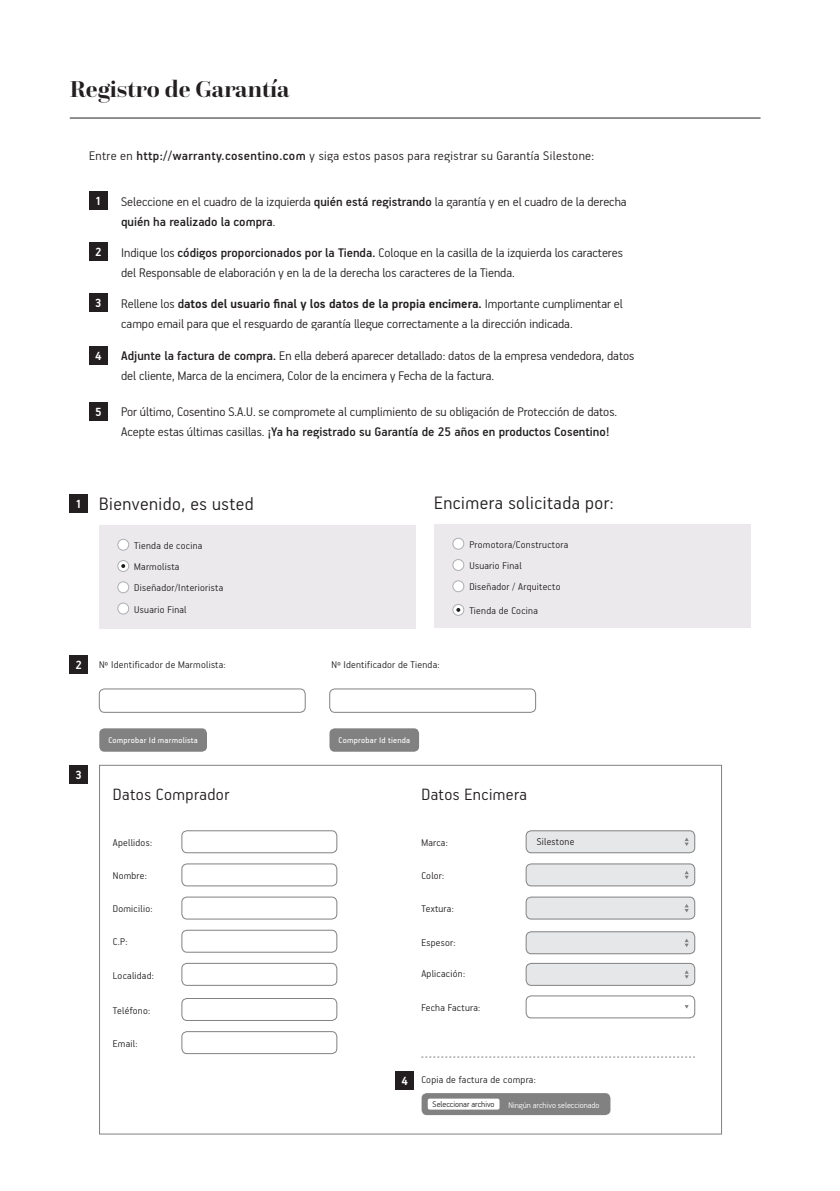
<style>
.page{position:relative;width:840px;height:1191px;background:#fff}
.page>*{position:absolute;margin:0;border:0;box-sizing:border-box;transform-origin:0 0}
.Texto_general{font:700 24px "Questa Grande";color:#231f20}
.PARRAFOS{font:300 20.2px "PF Handbook Pro";letter-spacing:.025em;color:#231f20}
.PARRAFOS-2{font:300 18.4px "PF Handbook Pro";letter-spacing:.025em;color:#231f20}
.PARRAFOS-3{font:300 14px/20px "PF Handbook Pro";color:#231f20}
.PARRAFOS-4{font:300 14px "PF Handbook Pro";letter-spacing:.025em;color:#231f20}
.PARRAFOS-5{font:500 14px "PF Handbook Pro";color:#231f20}
.PARRAFOS-6{font:700 13.2px "PF Handbook Pro";color:#fff}
.PARRAFOS-7{font:300 11px "PF Handbook Pro";letter-spacing:.025em;color:#231f20}
.PARRAFOS-8{font:9.2px "PF Handbook Pro";letter-spacing:.025em;color:#fff}
.PARRAFOS-9{font:300 9.2px "PF Handbook Pro";color:#fff}
.PARRAFOS-10{font:300 9.2px "PF Handbook Pro";color:#231f20}
.s1{font-weight:500}
.s2{font-weight:700}
.s3{font-weight:300}
</style>
<div class="page">
<div style="left:526px;top:830px;width:168px;height:22px;background:#e6e7e9;border-radius:5px"></div>
<div style="left:525px;top:830px;width:169px;height:23px;border:1px solid #818181;border-radius:5px"></div>
<div style="left:526px;top:864px;width:168px;height:22px;background:#e6e7e9;border-radius:5px"></div>
<div style="left:525px;top:863px;width:169px;height:23px;border:1px solid #818181;border-radius:5px"></div>
<div style="left:526px;top:897px;width:168px;height:22px;background:#e6e7e9;border-radius:5px"></div>
<div style="left:525px;top:897px;width:169px;height:22px;border:1px solid #818181;border-radius:5px"></div>
<div style="left:526px;top:931px;width:168px;height:22px;background:#e6e7e9;border-radius:5px"></div>
<div style="left:525px;top:931px;width:169px;height:23px;border:1px solid #818181;border-radius:5px"></div>
<div style="left:526px;top:963px;width:168px;height:22px;background:#e6e7e9;border-radius:5px"></div>
<div style="left:525px;top:963px;width:169px;height:22px;border:1px solid #818181;border-radius:5px"></div>
<hr style="left:70px;top:117px;width:690px;height:1px;background:#231f20">
<div style="left:89px;top:191px;width:18px;height:18px;background:#231f20"></div>
<div style="left:70px;top:495px;width:18px;height:18px;background:#231f20"></div>
<div style="left:89px;top:242px;width:18px;height:18px;background:#231f20"></div>
<div style="left:70px;top:655px;width:18px;height:18px;background:#231f20"></div>
<div style="left:89px;top:294px;width:18px;height:18px;background:#231f20"></div>
<div style="left:70px;top:765px;width:18px;height:18px;background:#231f20"></div>
<div style="left:89px;top:346px;width:18px;height:18px;background:#231f20"></div>
<div style="left:395px;top:1071px;width:19px;height:18px;background:#231f20"></div>
<div style="left:89px;top:402px;width:18px;height:18px;background:#231f20"></div>
<div style="left:99px;top:525px;width:316px;height:103px;background:#ebe9eb"></div>
<div style="left:118px;top:539px;width:11px;height:11px;background:#fff;border-radius:50%"></div>
<div style="left:117px;top:539px;width:12px;height:11px;border:1px solid #aeafb3;border-radius:50%"></div>
<div style="left:118px;top:560px;width:11px;height:11px;background:#fff;border-radius:50%"></div>
<div style="left:117px;top:560px;width:12px;height:12px;border:1px solid #aeafb3;border-radius:50%"></div>
<div style="left:118px;top:582px;width:11px;height:11px;background:#fff;border-radius:50%"></div>
<div style="left:117px;top:581px;width:12px;height:12px;border:1px solid #aeafb3;border-radius:50%"></div>
<div style="left:118px;top:603px;width:11px;height:11px;background:#fff;border-radius:50%"></div>
<div style="left:117px;top:603px;width:12px;height:11px;border:1px solid #aeafb3;border-radius:50%"></div>
<svg style="left:121px;top:564px;width:4px;height:4px"></svg>
<div style="left:99px;top:728px;width:108px;height:23px;background:#818181;border-radius:5px"></div>
<div style="left:329px;top:728px;width:90px;height:23px;background:#818181;border-radius:5px"></div>
<div style="left:99px;top:688px;width:206px;height:24px;border:1px solid #818181;border-radius:5px"></div>
<div style="left:329px;top:688px;width:206px;height:24px;border:1px solid #818181;border-radius:5px"></div>
<div style="left:181px;top:830px;width:156px;height:23px;border:1px solid #818181;border-radius:5px"></div>
<div style="left:181px;top:863px;width:156px;height:23px;border:1px solid #818181;border-radius:5px"></div>
<div style="left:181px;top:897px;width:156px;height:22px;border:1px solid #818181;border-radius:5px"></div>
<div style="left:181px;top:930px;width:156px;height:22px;border:1px solid #818181;border-radius:5px"></div>
<div style="left:525px;top:995px;width:169px;height:23px;border:1px solid #818181;border-radius:5px"></div>
<div style="left:181px;top:963px;width:156px;height:22px;border:1px solid #818181;border-radius:5px"></div>
<div style="left:181px;top:998px;width:156px;height:22px;border:1px solid #818181;border-radius:5px"></div>
<div style="left:181px;top:1031px;width:156px;height:22px;border:1px solid #818181;border-radius:5px"></div>
<div style="left:421px;top:1093px;width:189px;height:22px;background:#818181;border-radius:5px"></div>
<div style="left:427px;top:1098px;width:72px;height:11px;background:#fff;border-radius:2px"></div>
<svg style="left:684px;top:837px;width:4px;height:9px"></svg>
<svg style="left:684px;top:871px;width:4px;height:8px"></svg>
<svg style="left:684px;top:904px;width:4px;height:8px"></svg>
<svg style="left:684px;top:939px;width:4px;height:8px"></svg>
<svg style="left:684px;top:970px;width:4px;height:8px"></svg>
<svg style="left:421px;top:1056px;width:273px;height:1px"></svg>
<div style="left:434px;top:524px;width:316px;height:103px;background:#ebe9eb"></div>
<div style="left:452px;top:538px;width:11px;height:11px;background:#fff;border-radius:50%"></div>
<div style="left:452px;top:538px;width:12px;height:11px;border:1px solid #aeafb3;border-radius:50%"></div>
<div style="left:452px;top:559px;width:11px;height:11px;background:#fff;border-radius:50%"></div>
<div style="left:452px;top:559px;width:12px;height:11px;border:1px solid #aeafb3;border-radius:50%"></div>
<div style="left:452px;top:581px;width:11px;height:11px;background:#fff;border-radius:50%"></div>
<div style="left:452px;top:580px;width:12px;height:12px;border:1px solid #aeafb3;border-radius:50%"></div>
<div style="left:452px;top:604px;width:11px;height:11px;background:#fff;border-radius:50%"></div>
<div style="left:452px;top:604px;width:12px;height:11px;border:1px solid #aeafb3;border-radius:50%"></div>
<svg style="left:456px;top:608px;width:4px;height:4px"></svg>
<p class="Texto_general" style="left:70px;top:74px;width:221px">Registro de Garantía</p>
<p class="PARRAFOS-4" style="left:89px;top:147px;width:506px">Entre en <span class="s1">http://warranty.cosentino.com</span> y siga estos pasos para registrar su Garantía Silestone:</p>
<p class="PARRAFOS-6" style="left:95px;top:193px;width:8px">1</p>
<p class="PARRAFOS-6" style="left:95px;top:244px;width:8px">2</p>
<p class="PARRAFOS-6" style="left:95px;top:295px;width:8px">3</p>
<p class="PARRAFOS-6" style="left:95px;top:347px;width:8px">4</p>
<p class="PARRAFOS-6" style="left:95px;top:404px;width:8px">5</p>
<p class="PARRAFOS-3" style="left:121px;top:191px;width:506px">Seleccione en el cuadro de la izquierda <span class="s1">quién está registrando</span> la garantía y en el cuadro de la derecha <span class="s1">quién ha realizado la compra</span>.</p>
<p class="PARRAFOS-3" style="left:121px;top:242px;width:503px">Indique los <span class="s1">códigos proporcionados por la Tienda.</span> Coloque en la casilla de la izquierda los caracteres del Responsable de elaboración y en la de la derecha los caracteres de la Tienda.</p>
<p class="PARRAFOS-3" style="left:121px;top:293px;width:503px">Rellene los <span class="s1">d</span><span class="s2">atos del usuario final y los datos de la propia encimera.</span> Importante cumplimentar el campo email para que el resguardo de garantía llegue correctamente a la dirección indicada.</p>
<p class="PARRAFOS-3" style="left:121px;top:345px;width:514px"><span class="s1">Adjunte la factura de compra.</span> En ella deberá aparecer detallado: datos de la empresa vendedora, datos del cliente, Marca de la encimera, Color de la encimera y Fecha de la factura.</p>
<p class="PARRAFOS-3" style="left:121px;top:401px;width:497px">Por último, Cosentino S.A.U. se compromete al cumplimiento de su obligación de Protección de datos.</p>
<p class="PARRAFOS-5" style="left:121px;top:423px;width:490px"><span class="s3">Acepte estas últimas casillas.</span> ¡Ya ha registrado su Garantía de 25 años en productos Cosentino!</p>
<p class="PARRAFOS-6" style="left:76px;top:496px;width:8px">1</p>
<p class="PARRAFOS" style="left:99px;top:491px;width:156px">Bienvenido, es usted</p>
<p class="PARRAFOS-7" style="left:134px;top:539px;width:70px">Tienda de cocina</p>
<p class="PARRAFOS-7" style="left:134px;top:560px;width:47px">Marmolista</p>
<p class="PARRAFOS-7" style="left:134px;top:581px;width:90px">Diseñador/Interiorista</p>
<p class="PARRAFOS-7" style="left:134px;top:602px;width:54px">Usuario Final</p>
<p class="PARRAFOS-6" style="left:76px;top:657px;width:8px">2</p>
<p class="PARRAFOS-7" style="left:99px;top:658px;width:128px">Nº Identificador de Marmolista:</p>
<p class="PARRAFOS" style="left:434px;top:490px;width:181px">Encimera solicitada por:</p>
<p class="PARRAFOS-7" style="left:469px;top:538px;width:100px">Promotora/Constructora</p>
<p class="PARRAFOS-7" style="left:469px;top:559px;width:54px">Usuario Final</p>
<p class="PARRAFOS-7" style="left:469px;top:580px;width:92px">Diseñador / Arquitecto</p>
<p class="PARRAFOS-7" style="left:469px;top:604px;width:70px">Tienda de Cocina</p>
<p class="PARRAFOS-7" style="left:331px;top:658px;width:109px">Nº Identificador de Tienda:</p>
<p class="PARRAFOS-6" style="left:76px;top:766px;width:8px">3</p>
<p class="PARRAFOS-8" style="left:108px;top:734px;width:91px">Comprobar Id marmolista</p>
<p class="PARRAFOS-8" style="left:338px;top:734px;width:73px">Comprobar Id tienda</p>
<p class="PARRAFOS-2" style="left:113px;top:783px;width:118px">Datos Comprador</p>
<p class="PARRAFOS-7" style="left:113px;top:836px;width:41px">Apellidos:</p>
<p class="PARRAFOS-7" style="left:421px;top:836px;width:28px">Marca:</p>
<p class="PARRAFOS-7" style="left:113px;top:869px;width:36px">Nombre:</p>
<p class="PARRAFOS-7" style="left:421px;top:869px;width:24px">Color:</p>
<p class="PARRAFOS-7" style="left:113px;top:902px;width:41px">Domicilio:</p>
<p class="PARRAFOS-7" style="left:421px;top:902px;width:34px">Textura:</p>
<p class="PARRAFOS-7" style="left:421px;top:935px;width:36px">Espesor:</p>
<p class="PARRAFOS-7" style="left:421px;top:967px;width:45px">Aplicación:</p>
<p class="PARRAFOS-7" style="left:421px;top:1001px;width:60px">Fecha Factura:</p>
<p class="PARRAFOS-2" style="left:421px;top:783px;width:107px">Datos Encimera</p>
<p class="PARRAFOS-7" style="left:113px;top:935px;width:16px">C.P:</p>
<p class="PARRAFOS-7" style="left:113px;top:968px;width:43px">Localidad:</p>
<p class="PARRAFOS-7" style="left:113px;top:1003px;width:39px">Teléfono:</p>
<p class="PARRAFOS-7" style="left:113px;top:1036px;width:26px">Email:</p>
<p class="PARRAFOS-7" style="left:536px;top:835px;width:39px">Silestone</p>
<p class="PARRAFOS-6" style="left:401px;top:1072px;width:8px">4</p>
<p class="PARRAFOS-7" style="left:421px;top:1073px;width:116px">Copia de factura de compra:</p>
<p class="PARRAFOS-10" style="left:432px;top:1098px;width:63px">Seleccionar archivo</p>
<p class="PARRAFOS-9" style="left:508px;top:1099px;width:93px">Ningún archivo seleccionado</p>
</div>
